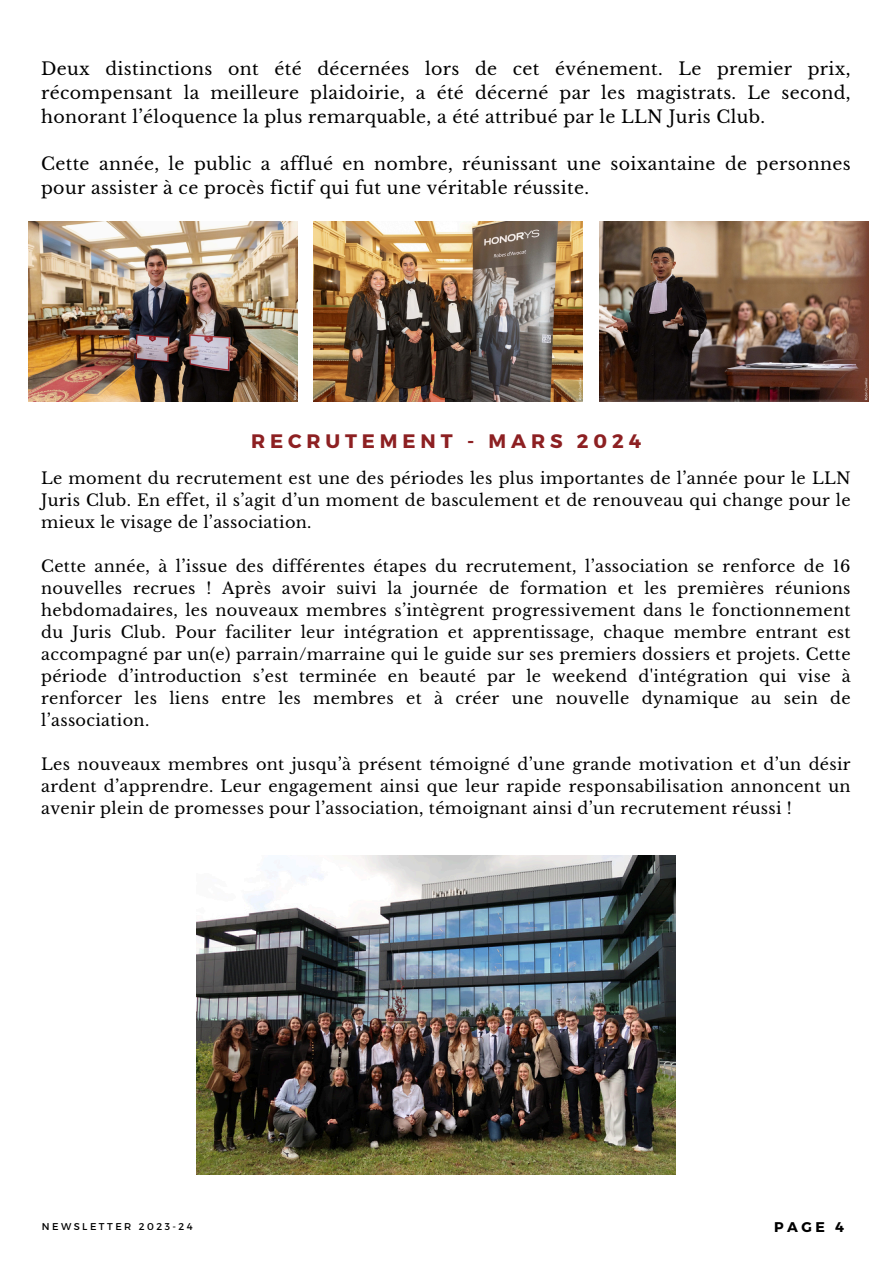
<style>
.page{position:relative;width:894px;height:1264px;background:#fff}
.page>*{position:absolute;margin:0;border:0;box-sizing:border-box;transform-origin:0 0}
.t1{font:700 19.5px "Montserrat";letter-spacing:.25em;color:#8d2022}
.t2{font:17.4px/23.7px "Libre Baskerville";letter-spacing:.02em;color:#000;text-align:justify}
.t3{font:16.05px/21.9px "Libre Baskerville";letter-spacing:.02em;color:#000;text-align:justify}
.t4{font:700 14.1px "Montserrat";color:#000}
.t5{font:9.9px "Montserrat";letter-spacing:.25em;color:#000}
</style>
<div class="page">
<img style="left:28px;top:222px;width:269px;height:180px">
<img style="left:314px;top:222px;width:268px;height:180px">
<img style="left:599px;top:222px;width:269px;height:180px">
<img style="left:196px;top:855px;width:479px;height:319px">
<h2 class="t2" style="left:41px;top:57px;width:810px">Deux distinctions ont été décernées lors de cet événement. Le premier prix, récompensant la meilleure plaidoirie, a été décerné par les magistrats. Le second, honorant l’éloquence la plus remarquable, a été attribué par le LLN Juris Club.</h2>
<h2 class="t2" style="left:41px;top:152px;width:810px">Cette année, le public a afflué en nombre, réunissant une soixantaine de personnes pour assister à ce procès fictif qui fut une véritable réussite.</h2>
<h2 class="t1" style="left:251px;top:428px;width:391px">RECRUTEMENT - MARS 2024</h2>
<p class="t3" style="left:41px;top:467px;width:810px">Le moment du recrutement est une des périodes les plus importantes de l’année pour le LLN Juris Club. En effet, il s’agit d’un moment de basculement et de renouveau qui change pour le mieux le visage de l’association.</p>
<h3 class="t3" style="left:41px;top:555px;width:810px">Cette année, à l’issue des différentes étapes du recrutement, l’association se renforce de 16 nouvelles recrues ! Après avoir suivi la journée de formation et les premières réunions hebdomadaires, les nouveaux membres s’intègrent progressivement dans le fonctionnement du Juris Club. Pour faciliter leur intégration et apprentissage, chaque membre entrant est accompagné par un(e) parrain/marraine qui le guide sur ses premiers dossiers et projets. Cette période d’introduction s’est terminée en beauté par le weekend d'intégration qui vise à renforcer les liens entre les membres et à créer une nouvelle dynamique au sein de l’association.</h3>
<p class="t3" style="left:41px;top:753px;width:810px">Les nouveaux membres ont jusqu’à présent témoigné d’une grande motivation et d’un désir ardent d’apprendre. Leur engagement ainsi que leur rapide responsabilisation annoncent un avenir plein de promesses pour l’association, témoignant ainsi d’un recrutement réussi !</p>
<h1 class="t5" style="left:42px;top:1220px;width:152px">NEWSLETTER 2023-24</h1>
<p class="t4" style="left:773px;top:1217px;width:72px">PAGE 4</p>
</div>
